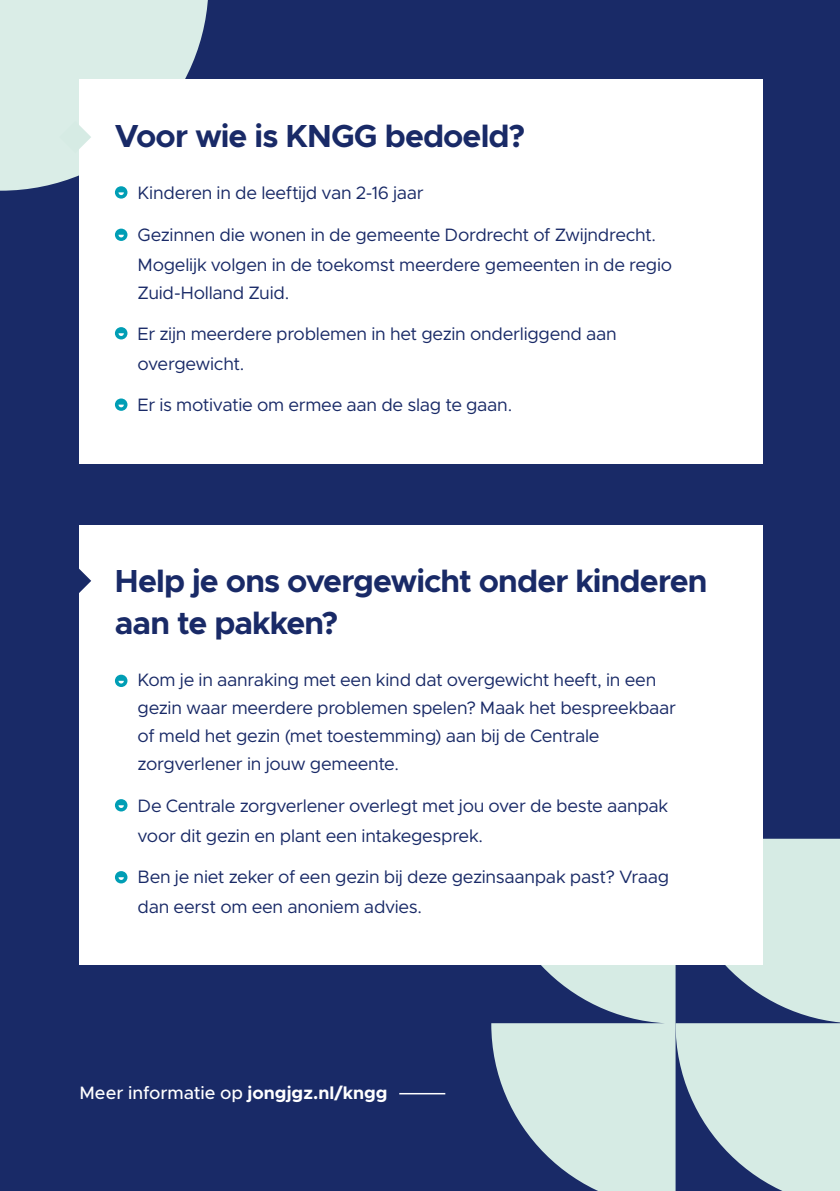
<style>
.page{position:relative;width:840px;height:1191px;background:#fff}
.page>*{position:absolute;margin:0;border:0;box-sizing:border-box;transform-origin:0 0}
.t1{font:700 32px/42px "Metropolis";letter-spacing:-.03em;color:#192a67}
.t2{font:18px/30px "Metropolis";letter-spacing:-.015em;color:#192a67}
.t3{font:500 18px "Metropolis";color:#fff}
.s1{font-weight:700}
</style>
<div class="page">
<div style="left:0;top:0;width:839px;height:1191px;background:#192a67"></div>
<svg style="left:675px;top:838px;width:164px;height:353px;fill:#d6ebe4"></svg>
<svg style="left:491px;top:964px;width:184px;height:227px;fill:#d6ebe4"></svg>
<div style="left:79px;top:79px;width:684px;height:385px;background:#fff"></div>
<div style="left:79px;top:525px;width:684px;height:439px;background:#fff"></div>
<svg style="left:115px;top:229px;width:12px;height:12px"></svg>
<svg style="left:115px;top:327px;width:12px;height:12px"></svg>
<svg style="left:115px;top:398px;width:12px;height:13px"></svg>
<svg style="left:115px;top:674px;width:12px;height:13px"></svg>
<svg style="left:115px;top:799px;width:12px;height:12px"></svg>
<svg style="left:115px;top:871px;width:12px;height:12px"></svg>
<svg style="left:0;top:0;width:208px;height:199px"></svg>
<svg style="left:79px;top:568px;width:12px;height:25px"></svg>
<hr style="left:399px;top:1093px;width:46px;height:1px;background:#fff">
<h1 class="t1" style="left:115px;top:114px;width:411px">Voor wie is KNGG bedoeld?</h1>
<p class="t2" style="left:137px;top:178px;width:287px">Kinderen in de leeftijd van 2-16 jaar</p>
<p class="t2" style="left:137px;top:219px;width:535px">Gezinnen die wonen in de gemeente Dordrecht of Zwijndrecht.<br>Mogelijk volgen in de toekomst meerdere gemeenten in de regio</p>
<p class="t2" style="left:137px;top:277px;width:153px">Zuid-Holland Zuid.</p>
<p class="t2" style="left:137px;top:319px;width:480px">Er zijn meerdere problemen in het gezin onderliggend aan overgewicht.</p>
<p class="t2" style="left:137px;top:390px;width:376px">Er is motivatie om ermee aan de slag te gaan.</p>
<h1 class="t1" style="left:115px;top:560px;width:593px">Help je ons overgewicht onder kinderen aan te pakken?</h1>
<p class="t2" style="left:137px;top:666px;width:539px;line-height:28px">Kom je in aanraking met een kind dat overgewicht heeft, in een gezin waar meerdere problemen spelen? Maak het bespreekbaar of meld het gezin (met toestemming) aan bij de Centrale zorgverlener in jouw gemeente.</p>
<p class="t2" style="left:137px;top:790px;width:532px">De Centrale zorgverlener overlegt met jou over de beste aanpak voor dit gezin en plant een intakegesprek.</p>
<p class="t2" style="left:137px;top:861px;width:533px">Ben je niet zeker of een gezin bij deze gezinsaanpak past? Vraag dan eerst om een anoniem advies.</p>
<p class="t3" style="left:79px;top:1081px;width:309px">Meer informatie op <span class="s1">jongjgz.nl/kngg</span></p>
</div>
